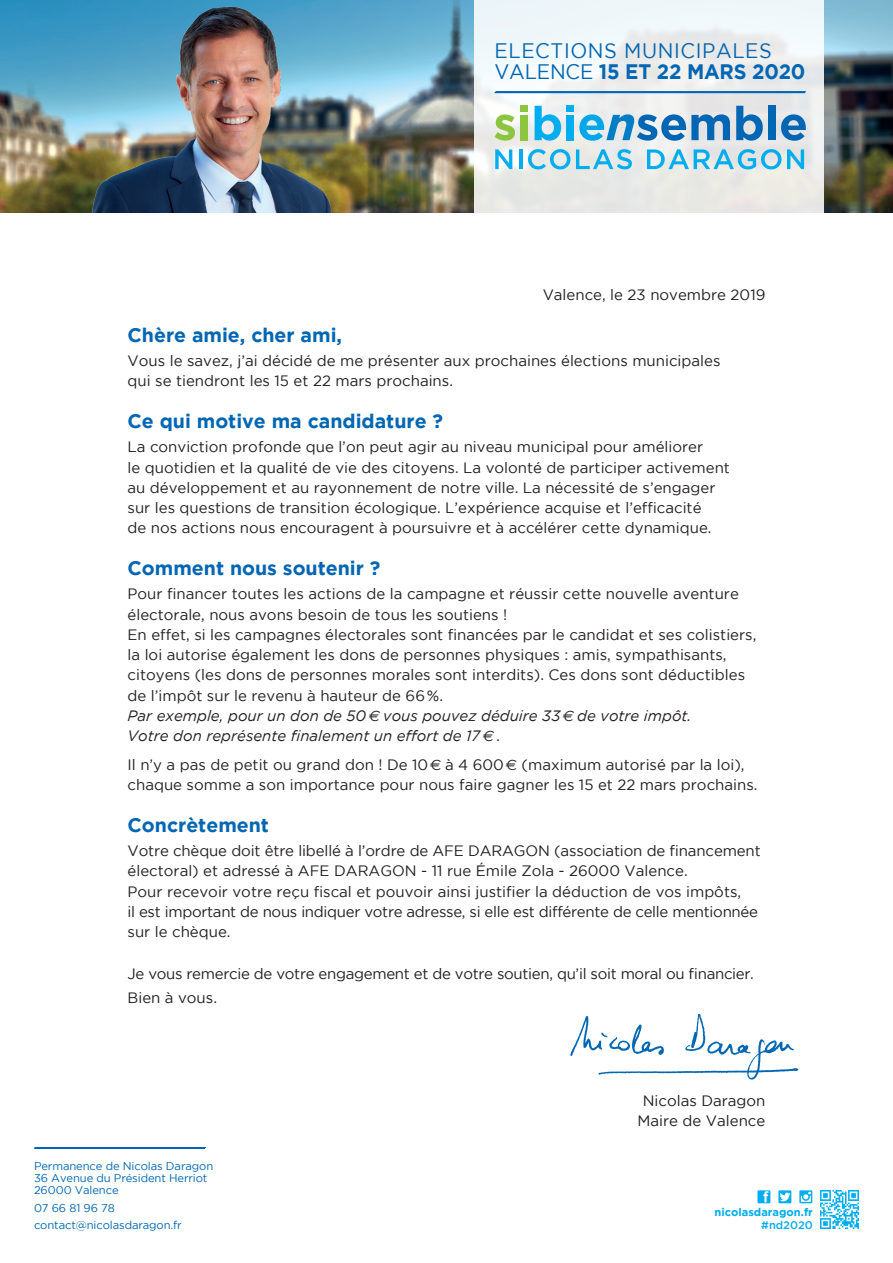
<style>
.page{position:relative;width:893px;height:1263px;background:#fff}
.page>*{position:absolute;margin:0;border:0;box-sizing:border-box;transform-origin:0 0}
.t1{font:700 21px "Gotham";letter-spacing:-.01em;color:#0166b3;scale:.95 1}
.t2{font:21px "Gotham";letter-spacing:.03em;color:#0166b3;scale:.95 1}
.t3{font:700 19.5px "Gotham";color:#0166b3}
.t4{font:15px/20.2px "Gotham";color:#231f20}
.t5{font:15px/20.2px "Gotham";letter-spacing:-.02em;color:#231f20}
.t6{font:italic 15px "Gotham";color:#231f20}
.t7{font:11.25px "Gotham";letter-spacing:-.01em;color:#0166b3}
.t8{font:700 11.1px "Gotham";color:#00aeef}
.t9{font:500 11.1px "Gotham";color:#00aeef}
.s1{font-weight:400}
.s2{font-family:"Euro Sans"}
</style>
<div class="page">
<img style="left:0;top:0;width:893px;height:213px">
<img style="left:70px;top:7px;width:282px;height:206px">
<div style="left:475px;top:0;width:349px;height:213px;background:linear-gradient(to bottom,#f0f6fa,#e8e7e3)"></div>
<svg style="left:494px;top:91px;width:312px;height:3px"></svg>
<svg style="left:495px;top:149px;width:17px;height:20px"></svg>
<hr style="left:519px;top:149px;width:3px;height:20px;background:#00aeef">
<svg style="left:528px;top:149px;width:42px;height:20px"></svg>
<svg style="left:576px;top:149px;width:56px;height:20px"></svg>
<svg style="left:647px;top:149px;width:134px;height:20px;background:#8fd1e9"></svg>
<svg style="left:787px;top:149px;width:17px;height:20px"></svg>
<svg style="left:494px;top:114px;width:21px;height:27px"></svg>
<div style="left:520px;top:106px;width:8px;height:6px;background:#8bc63e"></div>
<div style="left:520px;top:115px;width:8px;height:25px;background:#8bc63e"></div>
<svg style="left:535px;top:106px;width:26px;height:35px"></svg>
<div style="left:566px;top:106px;width:8px;height:6px;background:#00aeef"></div>
<div style="left:567px;top:115px;width:7px;height:25px;background:#00aeef"></div>
<svg style="left:579px;top:114px;width:151px;height:27px;background:#6cacd3"></svg>
<svg style="left:736px;top:106px;width:27px;height:35px"></svg>
<div style="left:768px;top:106px;width:7px;height:34px;background:#0166b3"></div>
<svg style="left:781px;top:114px;width:25px;height:27px"></svg>
<img style="left:570px;top:1013px;width:229px;height:67px">
<svg style="left:34px;top:1147px;width:172px;height:2px"></svg>
<svg style="left:757px;top:1190px;width:13px;height:13px"></svg>
<svg style="left:799px;top:1190px;width:13px;height:13px"></svg>
<svg style="left:778px;top:1190px;width:13px;height:13px"></svg>
<img style="left:821px;top:1190px;width:38px;height:39px">
<p class="t2" style="left:494px;top:39px;width:294px">ELECTIONS MUNICIPALES</p>
<p class="t1" style="left:494px;top:59px;width:329px"><span class="s1">VALENCE</span> 15 ET 22 MARS 2020</p>
<p class="t4" style="left:543px;top:284px;width:224px">Valence, le 23 novembre 2019</p>
<p class="t3" style="left:128px;top:323px;width:216px">Chère amie, cher ami,</p>
<p class="t4" style="left:128px;top:350px;width:594px">Vous le savez, j’ai décidé de me présenter aux prochaines élections municipales qui se tiendront les 15 et 22 mars prochains.</p>
<p class="t3" style="left:128px;top:410px;width:317px">Ce qui motive ma candidature ?</p>
<p class="t4" style="left:128px;top:437px;width:577px">La conviction profonde que l’on peut agir au niveau municipal pour améliorer</p>
<p class="t4" style="left:128px;top:457px;width:604px">le quotidien et la qualité de vie des citoyens. La volonté de participer activement</p>
<p class="t4" style="left:128px;top:477px;width:589px">au développement et au rayonnement de notre ville. La nécessité de s’engager</p>
<p class="t4" style="left:128px;top:497px;width:575px">sur les questions de transition écologique. L’expérience acquise et l’efficacité</p>
<p class="t4" style="left:128px;top:518px;width:585px">de nos actions nous encouragent à poursuivre et à accélérer cette dynamique.</p>
<p class="t3" style="left:128px;top:557px;width:254px">Comment nous soutenir ?</p>
<p class="t4" style="left:128px;top:584px;width:613px">Pour financer toutes les actions de la campagne et réussir cette nouvelle aventure électorale, nous avons besoin de tous les soutiens !</p>
<p class="t4" style="left:128px;top:624px;width:630px">En effet, si les campagnes électorales sont financées par le candidat et ses colistiers, la loi autorise également les dons de personnes physiques : amis, sympathisants, citoyens (les dons de personnes morales sont interdits). Ces dons sont déductibles de l’impôt sur le revenu à hauteur de 66%.</p>
<p class="t6" style="left:128px;top:707px;width:565px">Par exemple, pour un don de 50 <span class="s2">€</span> vous pouvez déduire 33 <span class="s2">€</span> de votre impôt.</p>
<p class="t6" style="left:128px;top:728px;width:375px">Votre don représente finalement un effort de 17<span class="s2">€</span> .</p>
<p class="t4" style="left:128px;top:754px;width:631px">Il n’y a pas de petit ou grand don ! De 10<span class="s2">€</span> à 4 600<span class="s2">€</span> (maximum autorisé par la loi), chaque somme a son importance pour nous faire gagner les 15 et 22 mars prochains.</p>
<p class="t3" style="left:128px;top:813px;width:143px">Concrètement</p>
<p class="t4" style="left:128px;top:840px;width:635px">Votre chèque doit être libellé à l’ordre de AFE DARAGON (association de financement électoral) et adressé à AFE DARAGON - 11 rue Émile Zola - 26000 Valence.</p>
<p class="t4" style="left:128px;top:881px;width:615px">Pour recevoir votre reçu fiscal et pouvoir ainsi justifier la déduction de vos impôts,</p>
<p class="t5" style="left:128px;top:901px;width:632px">il est important de nous indiquer votre adresse, si elle est différente de celle mentionnée sur le chèque.</p>
<p class="t5" style="left:128px;top:963px;width:628px">Je vous remercie de votre engagement et de votre soutien, qu’il soit moral ou financier.</p>
<p class="t4" style="left:128px;top:987px;width:91px">Bien à vous.</p>
<p class="t7" style="left:34px;top:1160px;width:181px">Permanence de Nicolas Daragon</p>
<p class="t7" style="left:34px;top:1172px;width:175px">36 Avenue du Président Herriot</p>
<p class="t7" style="left:34px;top:1184px;width:86px">26000 Valence</p>
<p class="t7" style="left:34px;top:1201px;width:82px">07 66 81 96 78</p>
<p class="t7" style="left:34px;top:1219px;width:149px">contact@nicolasdaragon.fr</p>
<p class="t4" style="left:643px;top:1090px;width:124px">Nicolas Daragon</p>
<p class="t4" style="left:637px;top:1110px;width:129px">Maire de Valence</p>
<p class="t8" style="left:715px;top:1205px;width:100px">nicolasdaragon.fr</p>
<p class="t9" style="left:761px;top:1218px;width:53px">#nd2020</p>
</div>
